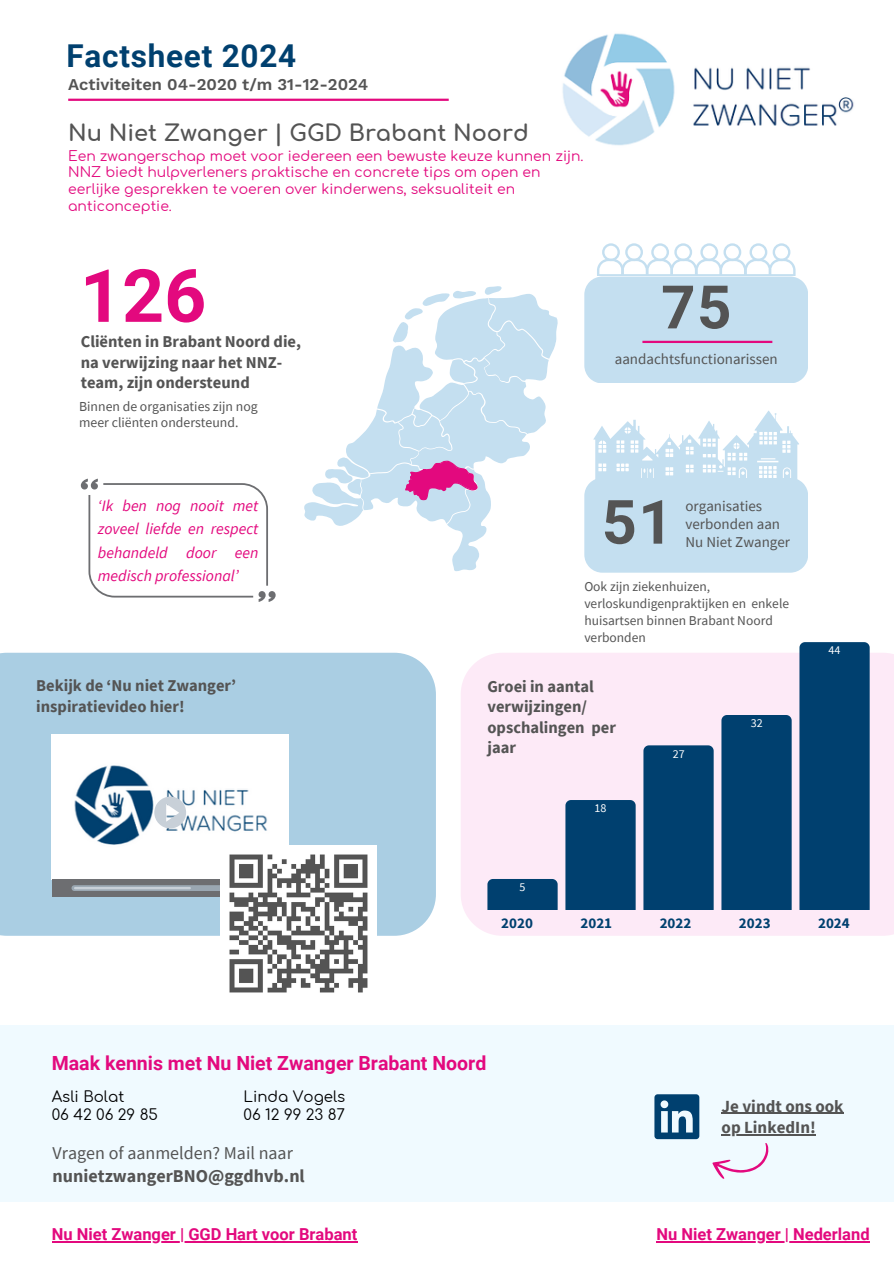
<style>
.page{position:relative;width:894px;height:1264px;background:#fff}
.page>*{position:absolute;margin:0;border:0;box-sizing:border-box;transform-origin:0 0}
.t1{font:700 73.35px "Roboto";color:#e3097e}
.t2{font:700 61.05px "Roboto";color:#545454}
.t3{font:700 60px "Roboto";color:#545454}
.t4{font:700 31.5px "Roboto";letter-spacing:.025em;color:#00406f}
.t5{font:700 22.5px "Comfortaa";color:#545454}
.t6{font:700 19.5px "Roboto";color:#e3097e}
.t7{font:18px/22.5px "Source Sans Pro";color:#545454}
.t8{font:700 16.95px "Source Sans Pro";color:#545454}
.t9{font:700 16.5px/20.2px "Source Sans Pro";color:#545454}
.t10{font:700 16.5px "Roboto";color:#e3097e}
.t11{font:600 16.5px "GGD Work Sans";color:#545454}
.t12{font:italic 15.9px/23.7px "Source Sans Pro";color:#e3097e;text-align:justify}
.t13{font:15px/18px "Source Sans Pro";color:#545454}
.t14{font:15px "Comfortaa";color:#000}
.t15{font:700 15px "Source Sans Pro";color:#00406f}
.t16{font:13.95px/16.8px "Comfortaa";color:#e3097e}
.t17{font:13.8px/16.5px "Source Sans Pro";color:#545454}
.t18{font:13.5px/16.8px "Source Sans Pro";color:#545454}
.t19{font:12px "Source Sans Pro";color:#fff}
.s1{font-weight:700}
</style>
<div class="page">
<svg style="left:584px;top:410px;width:224px;height:162px"></svg>
<svg style="left:584px;top:243px;width:224px;height:140px"></svg>
<hr style="left:642px;top:341px;width:130px;height:2px;background:#e3097e">
<img style="left:562px;top:33px;width:292px;height:113px">
<hr style="left:68px;top:99px;width:380px;height:2px;background:#e3097e">
<div style="left:0;top:652px;width:435px;height:283px;background:#aacee3"></div>
<div style="left:461px;top:652px;width:432px;height:283px;background:#fdeaf7"></div>
<img style="left:52px;top:734px;width:236px;height:145px">
<div style="left:52px;top:879px;width:236px;height:17px;background:#6d6e71"></div>
<svg style="left:71px;top:885px;width:149px;height:6px"></svg>
<svg style="left:154px;top:796px;width:32px;height:32px"></svg>
<img style="left:220px;top:845px;width:156px;height:148px">
<div style="left:0;top:1025px;width:893px;height:176px;background:#f0faff"></div>
<svg style="left:654px;top:1094px;width:45px;height:45px"></svg>
<svg style="left:712px;top:1143px;width:56px;height:35px"></svg>
<svg style="left:81px;top:478px;width:194px;height:124px"></svg>
<svg style="left:304px;top:286px;width:254px;height:285px"></svg>
<hr style="left:721px;top:1112px;width:122px;height:2px;background:#545454">
<hr style="left:721px;top:1134px;width:94px;height:1px;background:#545454">
<hr style="left:52px;top:1241px;width:305px;height:1px;background:#e3097e">
<hr style="left:656px;top:1241px;width:213px;height:1px;background:#e3097e">
<div style="left:487px;top:879px;width:70px;height:30px;background:#00406f"></div>
<div style="left:565px;top:800px;width:70px;height:109px;background:#00406f"></div>
<div style="left:643px;top:745px;width:70px;height:164px;background:#00406f"></div>
<div style="left:721px;top:715px;width:70px;height:194px;background:#00406f"></div>
<div style="left:799px;top:642px;width:70px;height:267px;background:#00406f"></div>
<p class="t4" style="left:66px;top:38px;width:231px">Factsheet 2024</p>
<p class="t11" style="left:68px;top:75px;width:301px">Activiteiten 04-2020 t/m 31-12-2024</p>
<h6 class="t5" style="left:68px;top:121px;width:462px">Nu Niet Zwanger | GGD Brabant Noord</h6>
<p class="t16" style="left:68px;top:148px;width:516px">Een zwangerschap moet voor iedereen een bewuste keuze kunnen zijn.<br>NNZ biedt hulpverleners praktische en concrete tips om open en eerlijke gesprekken te voeren over kinderwens, seksualiteit en anticonceptie.</p>
<p class="t1" style="left:80px;top:254px;width:128px">126</p>
<p class="t9" style="left:81px;top:331px;width:222px">Cliënten in Brabant Noord die, na verwijzing naar het NNZ&shy;team, zijn ondersteund</p>
<h1 class="t17" style="left:79px;top:397px;width:180px">Binnen de organisaties zijn nog meer cliënten ondersteund.</h1>
<p class="t3" style="left:661px;top:273px;width:72px">75</p>
<p class="t13" style="left:614px;top:349px;width:164px">aandachtsfunctionarissen</p>
<h6 class="t12" style="left:98px;top:493px;width:162px">‘Ik ben nog nooit met zoveel liefde en respect behandeld door een medisch professional’</h6>
<p class="t9" style="left:36px;top:675px;width:201px">Bekijk de ‘Nu niet Zwanger’ inspiratievideo hier!</p>
<p class="t2" style="left:601px;top:487px;width:73px">51</p>
<h2 class="t13" style="left:685px;top:497px;width:96px">organisaties verbonden aan</h2>
<h6 class="t13" style="left:685px;top:533px;width:106px">Nu Niet Zwanger</h6>
<p class="t18" style="left:584px;top:578px;width:206px">Ook zijn ziekenhuizen, verloskundigenpraktijken en enkele huisartsen binnen Brabant Noord verbonden</p>
<p class="t9" style="left:487px;top:676px;width:130px">Groei in aantal verwijzingen/ opschalingen per jaar</p>
<p class="t19" style="left:519px;top:879px;width:7px">5</p>
<p class="t19" style="left:594px;top:800px;width:13px">18</p>
<p class="t19" style="left:672px;top:746px;width:13px">27</p>
<p class="t19" style="left:750px;top:715px;width:13px">32</p>
<p class="t19" style="left:828px;top:642px;width:13px">44</p>
<p class="t15" style="left:501px;top:913px;width:33px">2020</p>
<h6 class="t15" style="left:580px;top:913px;width:33px">2021</h6>
<p class="t15" style="left:659px;top:913px;width:33px">2022</p>
<p class="t15" style="left:738px;top:913px;width:33px">2023</p>
<p class="t15" style="left:817px;top:913px;width:33px">2024</p>
<p class="t6" style="left:52px;top:1051px;width:436px">Maak kennis met Nu Niet Zwanger Brabant Noord</p>
<p class="t14" style="left:52px;top:1088px;width:74px">Asli Bolat</p>
<p class="t14" style="left:52px;top:1106px;width:108px">06 42 06 29 85</p>
<p class="t14" style="left:243px;top:1088px;width:103px">Linda Vogels</p>
<p class="t14" style="left:243px;top:1106px;width:103px">06 12 99 23 87</p>
<p class="t7" style="left:53px;top:1141px;width:253px">Vragen of aanmelden? Mail naar <span class="s1">nunietzwangerBNO@ggdhvb.nl</span></p>
<p class="t8" style="left:721px;top:1095px;width:123px">Je vindt ons ook</p>
<p class="t8" style="left:721px;top:1116px;width:96px">op LinkedIn!</p>
<p class="t10" style="left:52px;top:1224px;width:307px">Nu Niet Zwanger | GGD Hart voor Brabant</p>
<p class="t10" style="left:656px;top:1224px;width:214px">Nu Niet Zwanger | Nederland</p>
</div>
